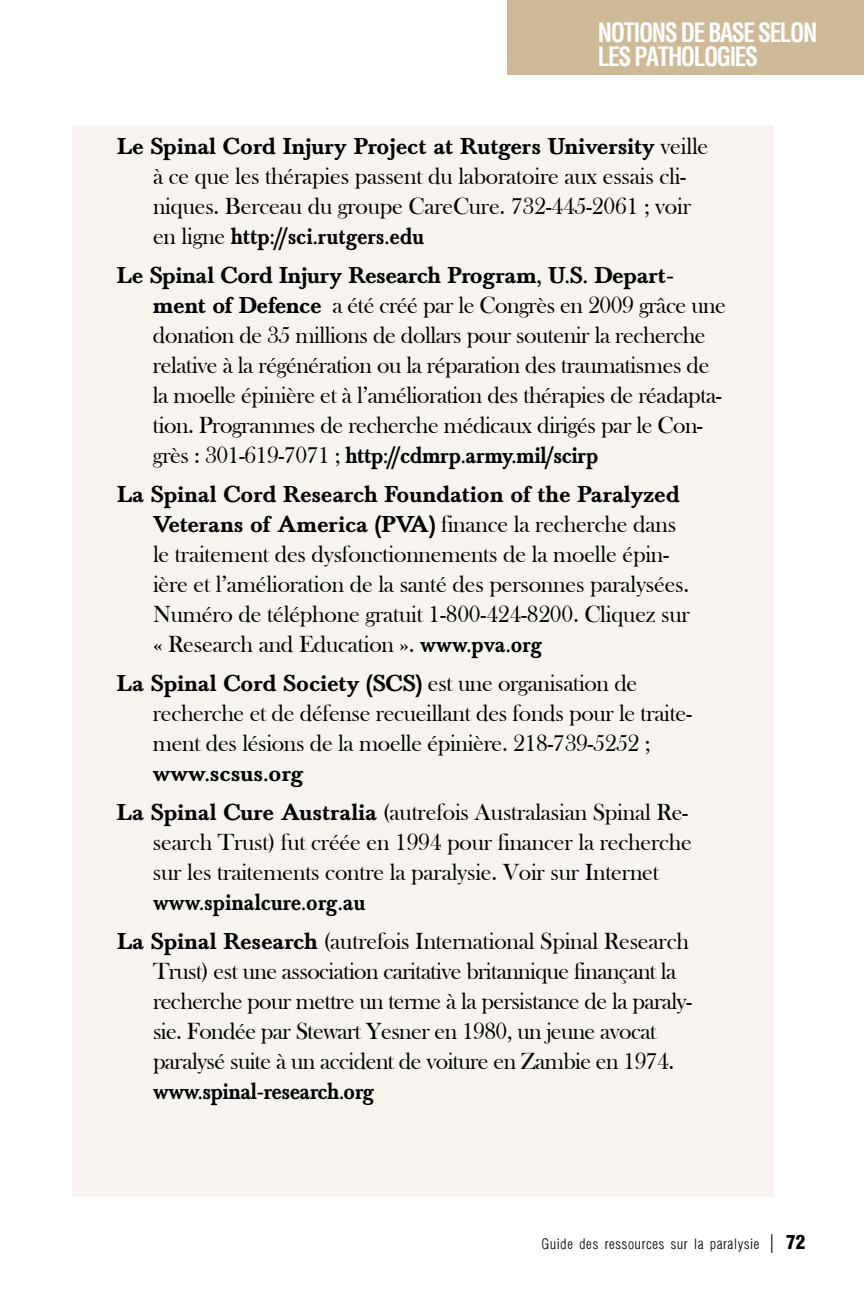
<style>
.page{position:relative;width:864px;height:1296px;background:#fff}
.page>*{position:absolute;margin:0;border:0;box-sizing:border-box;transform-origin:0 0}
.t1{font:700 condensed 26px/24px "Helvetica";letter-spacing:-.06em;color:#fff;scale:.9 1}
.t2{font:24px/30px "Bask Old Face";letter-spacing:-.015em;color:#000}
.t3{font:700 24px/39px "Baskervald ADF Std";letter-spacing:-.01em;color:#000;scale:.9 1}
.t4{font:700 24px "Baskervald ADF Std";letter-spacing:-.01em;color:#000}
.t5{font:16px "Helvetica Condensed Light Li";letter-spacing:.035em;color:#000}
.s1{font-family:"Bask Old Face";font-weight:400}
.s2{font-family:"Baskervald ADF Std";font-weight:700}
.s3{font-size:28.4px}
.s4{font-family:"Helvetica";font-weight:900;font-stretch:condensed;font-size:19px}
</style>
<div class="page">
<div style="left:508px;top:0;width:356px;height:75px;background:#ceba98"></div>
<div style="left:72px;top:126px;width:702px;height:1071px;background:#f7f4ef"></div>
<p class="t1" style="left:598px;top:20px;width:246px">NOTIONS DE BASE SELON<br>LES PATHOLOGIES</p>
<p class="t4" style="left:117px;top:133px;width:593px">Le Spinal Cord Injury Project at Rutgers University <span class="s1">veille</span></p>
<p class="t2" style="left:153px;top:162px;width:540px">à ce que les thérapies passent du laboratoire aux essais cli&shy;niques. Berceau du groupe CareCure. 732-445-2061 ; voir</p>
<p class="t3" style="left:117px;top:217px;width:621px;text-indent:36px"><span class="s1">en ligne</span> http://sci.rutgers.edu<br>Le Spinal Cord Injury Research Program, U.S. Depart-</p>
<p class="t2" style="left:153px;top:291px;width:575px"><span class="s2">ment of Defence</span> a été créé par le Congrès en 2009 grâce une donation de 35 millions de dollars pour soutenir la recherche relative à la régénération ou la réparation des traumatismes de la moelle épinière et à l’amélioration des thérapies de réadapta&shy;tion. Programmes de recherche médicaux dirigés par le Con-</p>
<p class="t3" style="left:117px;top:436px;width:627px;text-indent:36px"><span class="s1">grès : 301-619-7071 ;</span> http://cdmrp.army.mil/scirp<br>La Spinal Cord Research Foundation of the Paralyzed</p>
<p class="t4" style="left:153px;top:511px;width:525px">Veterans of America (PVA) <span class="s1">finance la recherche dans</span></p>
<p class="t2" style="left:153px;top:540px;width:538px">le traitement des dysfonctionnements de la moelle épin&shy;ière et l’amélioration de la santé des personnes paralysées.<br>Numéro de téléphone gratuit 1-800-424-8200. Cliquez sur « Research and Education ». <span class="s2">www.pva.org</span></p>
<p class="t4" style="left:117px;top:670px;width:522px">La Spinal Cord Society (SCS) <span class="s1">est une organisation de</span></p>
<p class="t2" style="left:153px;top:699px;width:541px">recherche et de défense recueillant des fonds pour le traite&shy;ment des lésions de la moelle épinière. 218-739-5252 ;</p>
<p class="t4" style="left:153px;top:760px;width:152px">www.scsus.org</p>
<p class="t2" style="left:153px;top:798px;width:541px;text-indent:-36px"><span class="s2">La Spinal Cure Australia</span> (autrefois Australasian Spinal Re&shy;search Trust) fut créée en 1994 pour financer la recherche sur les traitements contre la paralysie. Voir sur Internet</p>
<p class="t3" style="left:153px;top:883px;width:238px">www.spinalcure.org.au</p>
<p class="t2" style="left:153px;top:927px;width:541px;text-indent:-36px"><span class="s2">La Spinal Research</span> (autrefois International Spinal Research Trust) est une association caritative britannique finançant la recherche pour mettre un terme à la persistance de la paraly&shy;sie. Fondée par Stewart Yesner en 1980, un jeune avocat paralysé suite à un accident de voiture en Zambie en 1974.</p>
<p class="t3" style="left:153px;top:1072px;width:248px">www.spinal-research.org</p>
<p class="t5" style="left:542px;top:1238px;width:265px">Guide des ressources sur la paralysie <span class="s3">|</span> <span class="s4">72</span></p>
</div>
